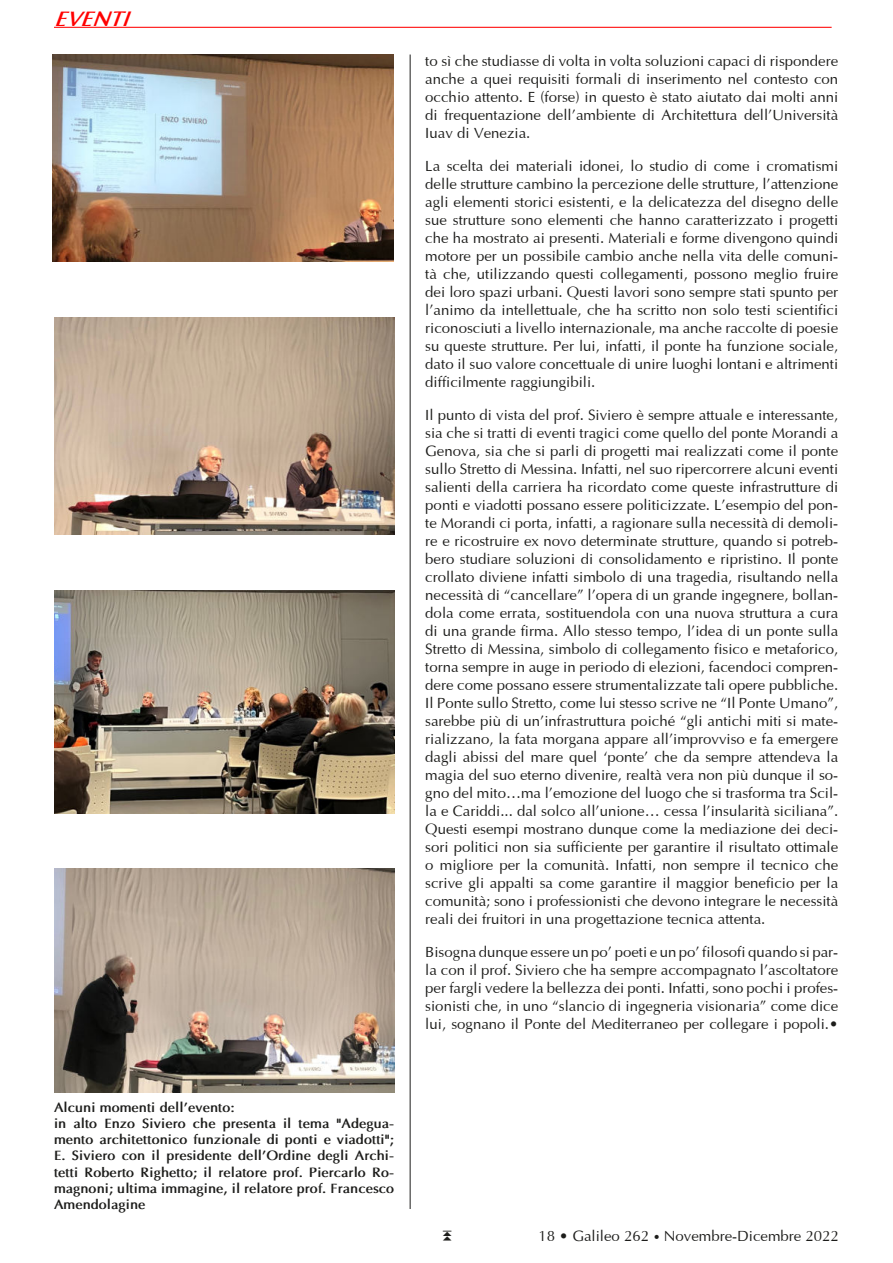
<style>
.page{position:relative;width:893px;height:1263px;background:#fff}
.page>*{position:absolute;margin:0;border:0;box-sizing:border-box;transform-origin:0 0}
.t1{font:italic 700 21px "Optima";color:#f00}
.t2{font:15px/18px "Optima";color:#1d1d1b;text-align:justify}
.t3{font:700 13.5px/16.2px "Optima";color:#1d1d1b}
.s1{font-size:12px}
</style>
<div class="page">
<hr style="left:410px;top:55px;width:1px;height:1154px;background:#1d1d1b">
<hr style="left:54px;top:27px;width:778px;height:1px;background:#f00">
<img style="left:54px;top:590px;width:340px;height:223px">
<img style="left:53px;top:55px;width:340px;height:207px">
<img style="left:54px;top:317px;width:340px;height:218px">
<img style="left:54px;top:868px;width:340px;height:225px">
<h1 class="t1" style="left:54px;top:9px;width:84px">EVENTI</h1>
<p class="t3" style="left:54px;top:1100px;width:342px">Alcuni momenti dell'evento:<br>in alto Enzo Siviero che presenta il tema "Adegua&shy;mento architettonico funzionale di ponti e viadotti"; E. Siviero con il presidente dell'Ordine degli Archi&shy;tetti Roberto Righetto; il relatore prof. Piercarlo Ro&shy;magnoni; ultima immagine, il relatore prof. Francesco Amendolagine</p>
<p class="t2" style="left:425px;top:53px;width:414px">to sì che studiasse di volta in volta soluzioni capaci di rispondere anche a quei requisiti formali di inserimento nel contesto con occhio attento. E (forse) in questo è stato aiutato dai molti anni di frequentazione dell’ambiente di Architettura dell’Università Iuav di Venezia.</p>
<p class="t2" style="left:425px;top:158px;width:414px">La scelta dei materiali idonei, lo studio di come i cromatismi delle strutture cambino la percezione delle strutture, l’attenzione agli elementi storici esistenti, e la delicatezza del disegno delle sue strutture sono elementi che hanno caratterizzato i progetti che ha mostrato ai presenti. Materiali e forme divengono quindi motore per un possibile cambio anche nella vita delle comuni&shy;tà che, utilizzando questi collegamenti, possono meglio fruire dei loro spazi urbani. Questi lavori sono sempre stati spunto per l’animo da intellettuale, che ha scritto non solo testi scientifici riconosciuti a livello internazionale, ma anche raccolte di poesie su queste strutture. Per lui, infatti, il ponte ha funzione sociale, dato il suo valore concettuale di unire luoghi lontani e altrimenti difficilmente raggiungibili.</p>
<p class="t2" style="left:425px;top:407px;width:414px">Il punto di vista del prof. Siviero è sempre attuale e interessante, sia che si tratti di eventi tragici come quello del ponte Morandi a Genova, sia che si parli di progetti mai realizzati come il ponte sullo Stretto di Messina. Infatti, nel suo ripercorrere alcuni eventi salienti della carriera ha ricordato come queste infrastrutture di ponti e viadotti possano essere politicizzate. L’esempio del pon&shy;te Morandi ci porta, infatti, a ragionare sulla necessità di demoli&shy;re e ricostruire ex novo determinate strutture, quando si potreb&shy;bero studiare soluzioni di consolidamento e ripristino. Il ponte crollato diviene infatti simbolo di una tragedia, risultando nella necessità di “cancellare” l’opera di un grande ingegnere, bollan&shy;dola come errata, sostituendola con una nuova struttura a cura di una grande firma. Allo stesso tempo, l’idea di un ponte sulla Stretto di Messina, simbolo di collegamento fisico e metaforico, torna sempre in auge in periodo di elezioni, facendoci compren&shy;dere come possano essere strumentalizzate tali opere pubbliche.<br>Il Ponte sullo Stretto, come lui stesso scrive ne “Il Ponte Umano”, sarebbe più di un’infrastruttura poiché “gli antichi miti si mate&shy;rializzano, la fata morgana appare all’improvviso e fa emergere dagli abissi del mare quel ‘ponte’ che da sempre attendeva la magia del suo eterno divenire, realtà vera non più dunque il so&shy;gno del mito…ma l’emozione del luogo che si trasforma tra Scil&shy;la e Cariddi... dal solco all’unione… cessa l’insularità siciliana”.<br>Questi esempi mostrano dunque come la mediazione dei deci&shy;sori politici non sia sufficiente per garantire il risultato ottimale o migliore per la comunità. Infatti, non sempre il tecnico che scrive gli appalti sa come garantire il maggior beneficio per la comunità; sono i professionisti che devono integrare le necessità reali dei fruitori in una progettazione tecnica attenta.</p>
<p class="t2" style="left:425px;top:944px;width:414px">Bisogna dunque essere un po’ poeti e un po’ filosofi quando si par&shy;la con il prof. Siviero che ha sempre accompagnato l’ascoltatore per fargli vedere la bellezza dei ponti. Infatti, sono pochi i profes&shy;sionisti che, in uno “slancio di ingegneria visionaria” come dice lui, sognano il Ponte del Mediterraneo per collegare i popoli.•</p>
<p class="t2" style="left:538px;top:1228px;width:302px">18 • Galileo 262 <span class="s1">•</span> Novembre-Dicembre 2022</p>
</div>
